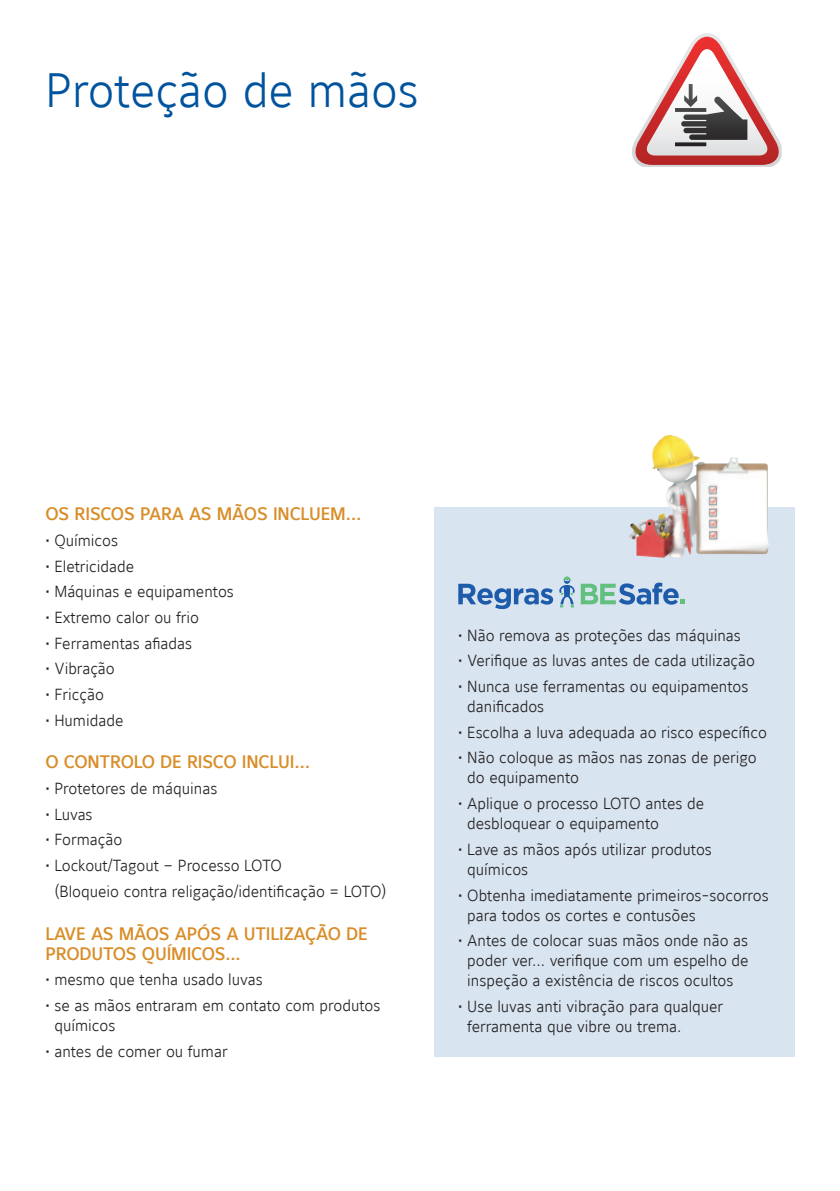
<style>
.page{position:relative;width:840px;height:1191px;background:#fff}
.page>*{position:absolute;margin:0;border:0;box-sizing:border-box;transform-origin:0 0}
.t1{font:48px "Maurea Light Lf";color:#01539e}
.t2{font:18px/20px "Maurea Medium Tf";letter-spacing:-.01em;color:#d98d28}
.t3{font:16px/20px "Maurea Light Lf";color:#231f20}
</style>
<div class="page">
<div style="left:434px;top:507px;width:360px;height:549px;background:#d8e4f0"></div>
<img style="left:629px;top:435px;width:55px;height:123px">
<svg style="left:632px;top:33px;width:150px;height:134px"></svg>
<svg style="left:559px;top:576px;width:15px;height:31px"></svg>
<svg style="left:580px;top:582px;width:104px;height:22px"></svg>
<svg style="left:458px;top:584px;width:95px;height:25px"></svg>
<h1 class="t1" style="left:45px;top:64px;width:374px">Proteção de mãos</h1>
<p class="t2" style="left:45px;top:504px;width:57px">OS RISCOS</p>
<p class="t2" style="left:140px;top:504px;width:223px">PARA AS MÃOS INCLUEM…</p>
<p class="t3" style="left:45px;top:530px;width:74px">• Químicos</p>
<p class="t3" style="left:45px;top:556px;width:90px">• Eletricidade</p>
<p class="t3" style="left:45px;top:582px;width:190px">• Máquinas e equipamentos</p>
<p class="t3" style="left:45px;top:607px;width:155px">• Extremo calor ou frio</p>
<p class="t3" style="left:45px;top:633px;width:148px">• Ferramentas afiadas</p>
<p class="t3" style="left:45px;top:659px;width:71px">• Vibração</p>
<p class="t3" style="left:45px;top:684px;width:60px">• Fricção</p>
<p class="t3" style="left:45px;top:710px;width:79px">• Humidade</p>
<p class="t2" style="left:45px;top:752px;width:169px">O CONTROLO DE RISCO</p>
<p class="t2" style="left:242px;top:752px;width:70px">INCLUI…</p>
<p class="t3" style="left:45px;top:778px;width:173px">• Protetores de máquinas</p>
<p class="t3" style="left:45px;top:804px;width:49px">• Luvas</p>
<p class="t3" style="left:45px;top:830px;width:78px">• Formação</p>
<p class="t3" style="left:55px;top:853px;width:333px;line-height:25.6px;text-indent:-9px">• Lockout/Tagout – Processo LOTO<br>(Bloqueio contra religação/identificação = LOTO)</p>
<p class="t2" style="left:45px;top:923px;width:321px">LAVE AS MÃOS APÓS A UTILIZAÇÃO DE<br>PRODUTOS</p>
<p class="t2" style="left:142px;top:943px;width:62px">QUÍMICOS</p>
<p class="t2" style="left:225px;top:943px;width:17px">...</p>
<p class="t3" style="left:45px;top:969px;width:219px">• mesmo que tenha usado luvas</p>
<p class="t3" style="left:54px;top:995px;width:327px;text-indent:-9px">• se as mãos entraram em contato com produtos químicos</p>
<p class="t3" style="left:45px;top:1041px;width:184px">• antes de comer ou fumar</p>
<p class="t3" style="left:458px;top:625px;width:284px">• Não remova as proteções das máquinas</p>
<p class="t3" style="left:458px;top:651px;width:298px">• Verifique as luvas antes de cada utilização</p>
<p class="t3" style="left:467px;top:676px;width:282px;text-indent:-9px">• Nunca use ferramentas ou equipamentos danificados</p>
<p class="t3" style="left:458px;top:722px;width:310px">• Escolha a luva adequada ao risco específico</p>
<p class="t3" style="left:467px;top:748px;width:291px;text-indent:-9px">• Não coloque as mãos nas zonas de perigo do equipamento</p>
<p class="t3" style="left:467px;top:793px;width:238px;text-indent:-9px">• Aplique o processo LOTO antes de desbloquear o equipamento</p>
<p class="t3" style="left:467px;top:839px;width:246px;text-indent:-9px">• Lave as mãos após utilizar produtos químicos</p>
<p class="t3" style="left:467px;top:885px;width:303px;text-indent:-9px">• Obtenha imediatamente primeiros-socorros para todos os cortes e contusões</p>
<p class="t3" style="left:458px;top:930px;width:291px;text-align:center">• Antes de colocar suas mãos onde não as poder ver... verifique com um espelho de inspeção a existência de riscos ocultos</p>
<p class="t3" style="left:467px;top:996px;width:257px;text-indent:-9px">• Use luvas anti vibração para qualquer ferramenta que vibre ou trema.</p>
</div>
